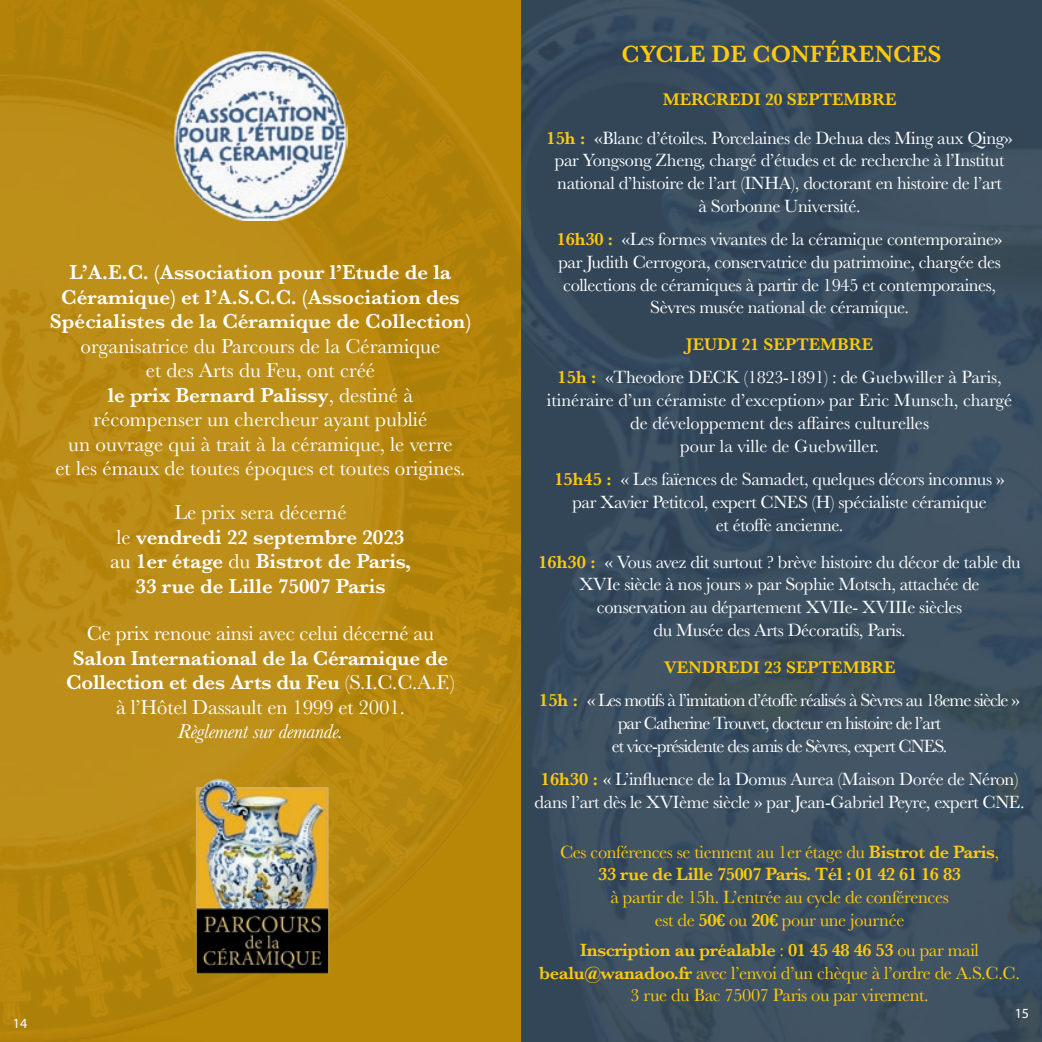
<style>
.page{position:relative;width:1042px;height:1042px;background:#fff}
.page>*{position:absolute;margin:0;border:0;box-sizing:border-box;transform-origin:0 0}
.t1{font:600 24.5px "Baskerville";color:#feca0a}
.t2{font:600 21px/24.5px "Baskerville";color:#fff;text-align:center}
.t3{font:21px/24.5px "Baskerville";color:#fff;text-align:center}
.t4{font:italic 21px "Baskerville";letter-spacing:-.01em;color:#fff}
.t5{font:18.38px/22.8px "Baskerville";letter-spacing:-.02em;color:#fff;text-align:center}
.t6{font:18.38px/22.8px "Baskerville";letter-spacing:-.02em;color:#feca0a;text-align:center}
.t7{font:18.38px/22.8px "Baskerville";color:#fff;text-align:center}
.t8{font:18.38px/22.8px "Baskerville";letter-spacing:-.05em;color:#fff;text-align:center}
.t9{font:600 18.38px/22.8px "Baskerville";letter-spacing:-.02em;color:#feca0a;text-align:center}
.t10{font:600 17.5px "Baskerville";color:#feca0a}
.t11{font:14px "Myriad Pro";color:#fff}
.s1{font-weight:600}
.s2{font-weight:400}
.s3{font-weight:600;color:#feca0a}
</style>
<div class="page">
<img style="left:0;top:0;width:521px;height:1042px">
<div style="left:521px;top:0;width:521px;height:1042px;background:#384c5f"></div>
<img style="left:174px;top:50px;width:173px;height:170px">
<img style="left:191px;top:764px;width:139px;height:234px">
<p class="t2" style="left:50px;top:260px;width:423px">L’A.E.C. (Association pour l’Etude de la<br>Céramique) et l’A.S.C.C. (Association des<br>Spécialistes de la Céramique de Collection)</p>
<p class="t3" style="left:55px;top:334px;width:412px">organisatrice du Parcours de la Céramique<br>et des Arts du Feu, ont créé<br><span class="s1">le prix Bernard Palissy</span>, destiné à récompenser un chercheur ayant publié<br>un ouvrage qui à trait à la céramique, le verre<br>et les émaux de toutes époques et toutes origines.</p>
<p class="t2" style="left:110px;top:500px;width:302px"><span class="s2">Le prix sera décerné<br>le</span> vendredi 22 septembre 2023 <span class="s2">au</span> 1er étage <span class="s2">du</span> Bistrot de Paris,<br>33 rue de Lille 75007 Paris</p>
<p class="t3" style="left:87px;top:621px;width:348px">Ce prix renoue ainsi avec celui décerné au</p>
<p class="t2" style="left:66px;top:645px;width:390px">Salon International de la Céramique de<br>Collection et des Arts du Feu <span class="s2">(S.I.C.C.A.F.) à l’Hôtel Dassault en 1999 et 2001.</span></p>
<p class="t4" style="left:178px;top:717px;width:167px">Règlement sur demande.</p>
<p class="t11" style="left:13px;top:1015px;width:16px">14</p>
<h1 class="t1" style="left:621px;top:36px;width:322px">CYCLE DE CONFÉRENCES</h1>
<p class="t10" style="left:663px;top:87px;width:235px">MERCREDI 20 SEPTEMBRE</p>
<p class="t5" style="left:546px;top:126px;width:468px"><span class="s3">15h :</span> «Blanc d’étoiles. Porcelaines de Dehua des Ming aux Qing» par Yongsong Zheng, chargé d’études et de recherche à l’Institut national d’histoire de l’art (INHA), doctorant en histoire de l’art<br>à Sorbonne Université.</p>
<p class="t5" style="left:557px;top:228px;width:447px"><span class="s3">16h30 :</span> «Les formes vivantes de la céramique contemporaine» par Judith Cerrogora, conservatrice du patrimoine, chargée des collections de céramiques à partir de 1945 et contemporaines, Sèvres musée national de céramique.</p>
<p class="t10" style="left:686px;top:332px;width:189px">JEUDI 21 SEPTEMBRE</p>
<p class="t7" style="left:547px;top:366px;width:467px"><span class="s3">15h :</span> «Theodore DECK (1823-1891) : de Guebwiller à Paris, itinéraire d’un céramiste d’exception» par Eric Munsch, chargé de développement des affaires culturelles<br>pour la ville de Guebwiller.</p>
<p class="t5" style="left:554px;top:468px;width:452px"><span class="s3">15h45 :</span> « Les faïences de Samadet, quelques décors inconnus » par Xavier Petitcol, expert CNES (H) spécialiste céramique<br>et étoffe ancienne.</p>
<p class="t5" style="left:538px;top:550px;width:484px"><span class="s3">16h30 :</span> « Vous avez dit surtout ? brève histoire du décor de table du XVIe siècle à nos jours » par Sophie Motsch, attachée de conservation au département XVIIe- XVIIIe siècles<br>du Musée des Arts Décoratifs, Paris.</p>
<p class="t10" style="left:664px;top:655px;width:233px">VENDREDI 23 SEPTEMBRE</p>
<p class="t8" style="left:539px;top:689px;width:482px"><span class="s3">15h :</span> « Les motifs à l’imitation d’étoffe réalisés à Sèvres au 18eme siècle » par Catherine Trouvet, docteur en histoire de l’art<br>et vice-présidente des amis de Sèvres, expert CNES.</p>
<p class="t5" style="left:535px;top:768px;width:491px"><span class="s3">16h30 :</span> « L’influence de la Domus Aurea (Maison Dorée de Néron) dans l’art dès le XVIème siècle » par Jean-Gabriel Peyre, expert CNE.</p>
<p class="t9" style="left:560px;top:840px;width:441px"><span class="s2">Ces conférences se tiennent au 1er étage du</span> Bistrot de Paris<span class="s2">,<br></span>33 rue de Lille 75007 Paris. Tél : 01 42 61 16 83</p>
<p class="t6" style="left:610px;top:886px;width:340px">à partir de 15h. L’entrée au cycle de conférences est de <span class="s1">50€</span> ou <span class="s1">20€</span> pour une journée</p>
<p class="t6" style="left:539px;top:938px;width:482px"><span class="s1">Inscription au préalable</span> : <span class="s1">01 45 48 46 53</span> ou par mail <span class="s1">bealu@wanadoo.fr</span> avec l’envoi d’un chèque à l’ordre de A.S.C.C.<br>3 rue du Bac 75007 Paris ou par virement.</p>
<p class="t11" style="left:1014px;top:1005px;width:16px">15</p>
</div>
